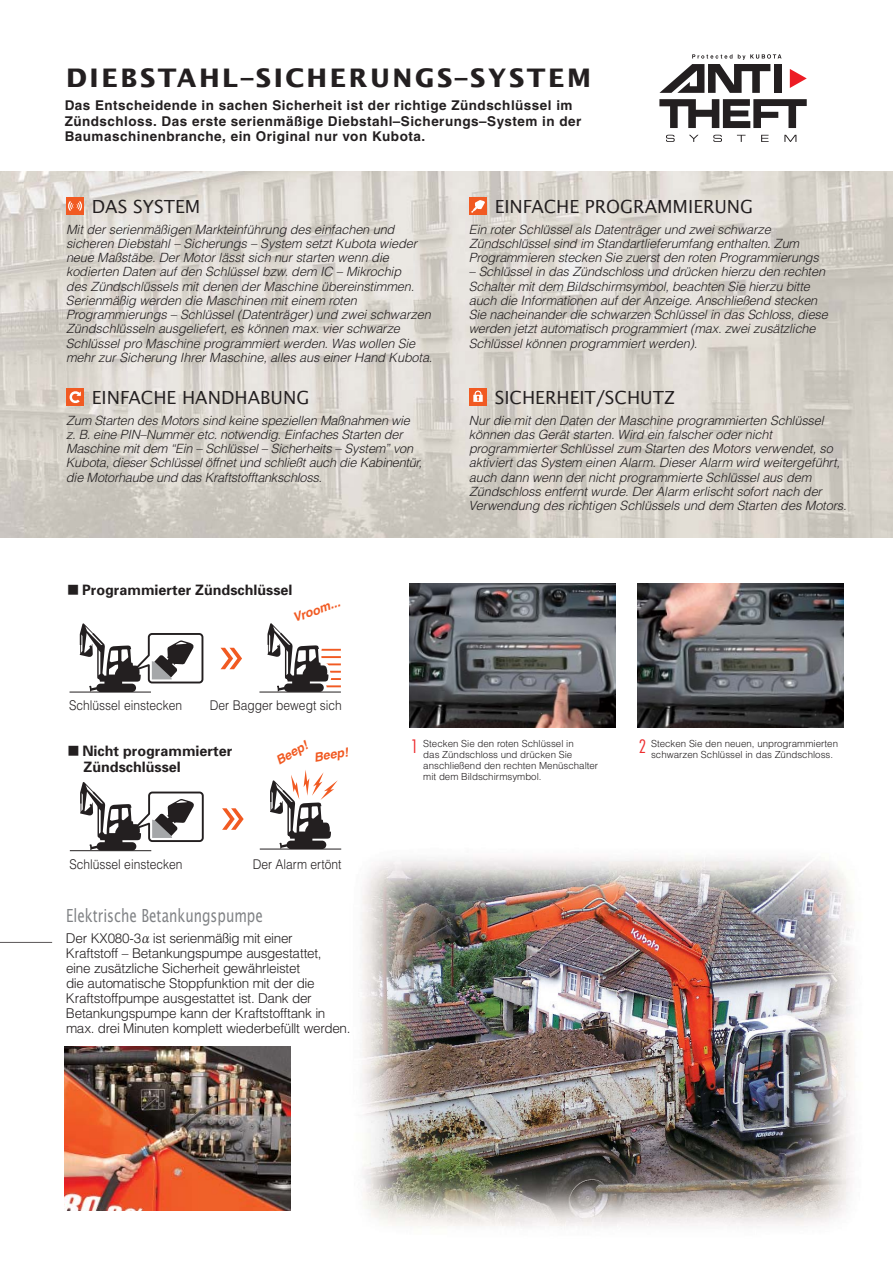
<style>
.page{position:relative;width:893px;height:1263px;background:#fff}
.page>*{position:absolute;margin:0;border:0;box-sizing:border-box;transform-origin:0 0}
.t1{font:700 25.5px "Lucida Sans";letter-spacing:.1em;color:#231f20}
.t2{font:18px "Lucida Sans";color:#231f20}
.t3{font:18px "Lucida Sans";color:#808285;scale:.75 1}
.t4{font:300 condensed 18px "Futura";color:#ee2d2f}
.t5{font:700 14.4px/16.2px "Univers";color:#231f20}
.t6{font:300 13.5px/15px "Helvetica";letter-spacing:-.02em;color:#231f20}
.t7{font:700 13.5px/15.8px "Helvetica";letter-spacing:.035em;color:#231f20}
.t8{font:300 13.35px "Helvetica";color:#231f20;scale:.9 1}
.t9{font:italic 300 12.75px/14.2px "Helvetica";letter-spacing:-.01em;color:#231f20}
.t10{font:italic 700 12.45px "Helvetica";color:#f15a22}
.t11{font:300 9.75px/11.2px "Helvetica";color:#231f20}
.s1{font-family:"Ryumin Light 90 pv RKSJ H";font-weight:400;font-size:11.55px}
.s2{font-family:"Koz Min Pro Regular 90 pv RKSJ H";font-weight:400}
</style>
<div class="page">
<img style="left:0;top:172px;width:893px;height:365px">
<img style="left:338px;top:848px;width:515px;height:379px">
<svg style="left:666px;top:135px;width:8px;height:7px"></svg>
<svg style="left:689px;top:135px;width:9px;height:7px"></svg>
<svg style="left:713px;top:135px;width:9px;height:7px"></svg>
<svg style="left:737px;top:135px;width:8px;height:7px"></svg>
<svg style="left:761px;top:135px;width:7px;height:7px"></svg>
<svg style="left:784px;top:135px;width:12px;height:7px"></svg>
<svg style="left:659px;top:99px;width:147px;height:29px"></svg>
<svg style="left:790px;top:69px;width:16px;height:19px"></svg>
<svg style="left:659px;top:54px;width:122px;height:39px"></svg>
<div style="left:66px;top:388px;width:18px;height:18px;background:#f15a22"></div>
<svg style="left:69px;top:391px;width:12px;height:13px"></svg>
<div style="left:469px;top:197px;width:17px;height:18px;background:#f15a22"></div>
<svg style="left:471px;top:200px;width:14px;height:13px"></svg>
<svg style="left:220px;top:648px;width:22px;height:21px"></svg>
<svg style="left:80px;top:623px;width:124px;height:69px"></svg>
<hr style="left:69px;top:692px;width:82px;height:1px;background:#231f20">
<hr style="left:320px;top:685px;width:21px;height:2px;background:#f15a22">
<hr style="left:320px;top:678px;width:21px;height:2px;background:#f15a22">
<hr style="left:320px;top:671px;width:21px;height:2px;background:#f15a22">
<hr style="left:320px;top:663px;width:21px;height:2px;background:#f15a22">
<hr style="left:320px;top:656px;width:21px;height:2px;background:#f15a22">
<hr style="left:320px;top:649px;width:21px;height:2px;background:#f15a22">
<svg style="left:259px;top:623px;width:75px;height:69px"></svg>
<hr style="left:259px;top:692px;width:82px;height:1px;background:#231f20">
<svg style="left:270px;top:770px;width:68px;height:79px"></svg>
<svg style="left:222px;top:808px;width:22px;height:22px"></svg>
<svg style="left:80px;top:782px;width:124px;height:69px"></svg>
<hr style="left:70px;top:850px;width:81px;height:1px;background:#231f20">
<hr style="left:260px;top:849px;width:81px;height:1px;background:#231f20">
<img style="left:65px;top:1046px;width:225px;height:164px">
<svg style="left:0;top:941px;width:52px;height:2px"></svg>
<img style="left:409px;top:584px;width:206px;height:143px">
<img style="left:637px;top:584px;width:206px;height:143px">
<div style="left:66px;top:197px;width:18px;height:18px;background:#f15a22"></div>
<svg style="left:68px;top:201px;width:14px;height:10px"></svg>
<div style="left:469px;top:388px;width:17px;height:18px;background:#f15a22"></div>
<svg style="left:473px;top:391px;width:10px;height:11px"></svg>
<h1 class="t1" style="left:66px;top:67px;width:526px">DIEBSTAHL–SICHERUNGS–SYSTEM</h1>
<p class="t7" style="left:65px;top:98px;width:518px">Das Entscheidende in sachen Sicherheit ist der richtige Zündschlüssel im<br>Zündschloss. Das erste serienmäßige Diebstahl–Sicherungs–System in der<br>Baumaschinenbranche, ein Original nur von Kubota.</p>
<h2 class="t2" style="left:92px;top:199px;width:110px">DAS SYSTEM</h2>
<p class="t9" style="left:66px;top:223px;width:368px">Mit der serienmäßigen Markteinführung des einfachen und sicheren Diebstahl – Sicherungs – System setzt Kubota wieder neue Maßstäbe. Der Motor lässt sich nur starten wenn die kodierten Daten auf den Schlüssel bzw. dem IC – Mikrochip<br>des Zündschlüssels mit denen der Maschine übereinstimmen.<br>Serienmäßig werden die Maschinen mit einem roten Programmierungs – Schlüssel (Datenträger) und zwei schwarzen Zündschlüsseln ausgeliefert, es können max. vier schwarze Schlüssel pro Maschine programmiert werden. Was wollen Sie mehr zur Sicherung Ihrer Maschine, alles aus einer Hand Kubota.</p>
<h2 class="t2" style="left:92px;top:390px;width:219px">EINFACHE HANDHABUNG</h2>
<p class="t9" style="left:66px;top:414px;width:358px">Zum Starten des Motors sind keine speziellen Maßnahmen wie z. B. eine PIN–Nummer etc. notwendig. Einfaches Starten der Maschine mit dem “Ein – Schlüssel – Sicherheits – System” von Kubota, dieser Schlüssel öffnet und schließt auch die Kabinentür, die Motorhaube und das Kraftstofftankschloss.</p>
<p class="t5" style="left:67px;top:583px;width:227px"><span class="s1">■</span> Programmierter Zündschlüssel</p>
<p class="t10" style="left:292px;top:614px;width:51px;rotate:-20deg">Vroom...</p>
<p class="t8" style="left:69px;top:700px;width:127px">Schlüssel einstecken</p>
<p class="t8" style="left:210px;top:700px;width:148px">Der Bagger bewegt sich</p>
<h2 class="t2" style="left:495px;top:199px;width:260px">EINFACHE PROGRAMMIERUNG</h2>
<p class="t9" style="left:469px;top:223px;width:351px">Ein roter Schlüssel als Datenträger und zwei schwarze<br>Zündschlüssel sind im Standartlieferumfang enthalten. Zum<br>Programmieren stecken Sie zuerst den roten Programmierungs</p>
<p class="t9" style="left:469px;top:266px;width:360px">– Schlüssel in das Zündschloss und drücken hierzu den rechten Schalter mit dem Bildschirmsymbol, beachten Sie hierzu bitte auch die Informationen auf der Anzeige. Anschließend stecken Sie nacheinander die schwarzen Schlüssel in das Schloss, diese werden jetzt automatisch programmiert (max. zwei zusätzliche Schlüssel können programmiert werden).</p>
<h2 class="t2" style="left:495px;top:390px;width:182px">SICHERHEIT/SCHUTZ</h2>
<p class="t9" style="left:468px;top:414px;width:379px">Nur die mit den Daten der Maschine programmierten Schlüssel können das Gerät starten. Wird ein falscher oder nicht programmierter Schlüssel zum Starten des Motors verwendet, so aktiviert das System einen Alarm. Dieser Alarm wird weitergeführt, auch dann wenn der nicht programmierte Schlüssel aus dem Zündschloss entfernt wurde. Der Alarm erlischt sofort nach der Verwendung des richtigen Schlüssels und dem Starten des Motors.</p>
<p class="t5" style="left:84px;top:744px;width:150px;text-indent:-16px"><span class="s1">■</span> Nicht programmierter<br>Zündschlüssel</p>
<h2 class="t4" style="left:639px;top:738px;width:9px">2</h2>
<h2 class="t4" style="left:411px;top:738px;width:9px">1</h2>
<p class="t11" style="left:651px;top:738px;width:188px">Stecken Sie den neuen, unprogrammierten schwarzen Schlüssel in das Zündschloss.</p>
<p class="t10" style="left:275px;top:757px;width:36px;rotate:-30deg">Beep!</p>
<p class="t10" style="left:313px;top:753px;width:36px;rotate:-10deg">Beep!</p>
<p class="t11" style="left:423px;top:738px;width:176px">Stecken Sie den roten Schlüssel in<br>das Zündschloss und drücken Sie anschließend den rechten Menüschalter mit dem Bildschirmsymbol.</p>
<p class="t8" style="left:69px;top:859px;width:127px">Schlüssel einstecken</p>
<p class="t8" style="left:253px;top:859px;width:100px">Der Alarm ertönt</p>
<h2 class="t3" style="left:66px;top:908px;width:264px">Elektrische Betankungspumpe</h2>
<p class="t6" style="left:66px;top:932px;width:286px">Der KX080-3<span class="s2">α</span> ist serienmäßig mit einer<br>Kraftstoff – Betankungspumpe ausgestattet,<br>eine zusätzliche Sicherheit gewährleistet<br>die automatische Stoppfunktion mit der die Kraftstoffpumpe ausgestattet ist. Dank der Betankungspumpe kann der Kraftstofftank in max. drei Minuten komplett wiederbefüllt werden.</p>
</div>
